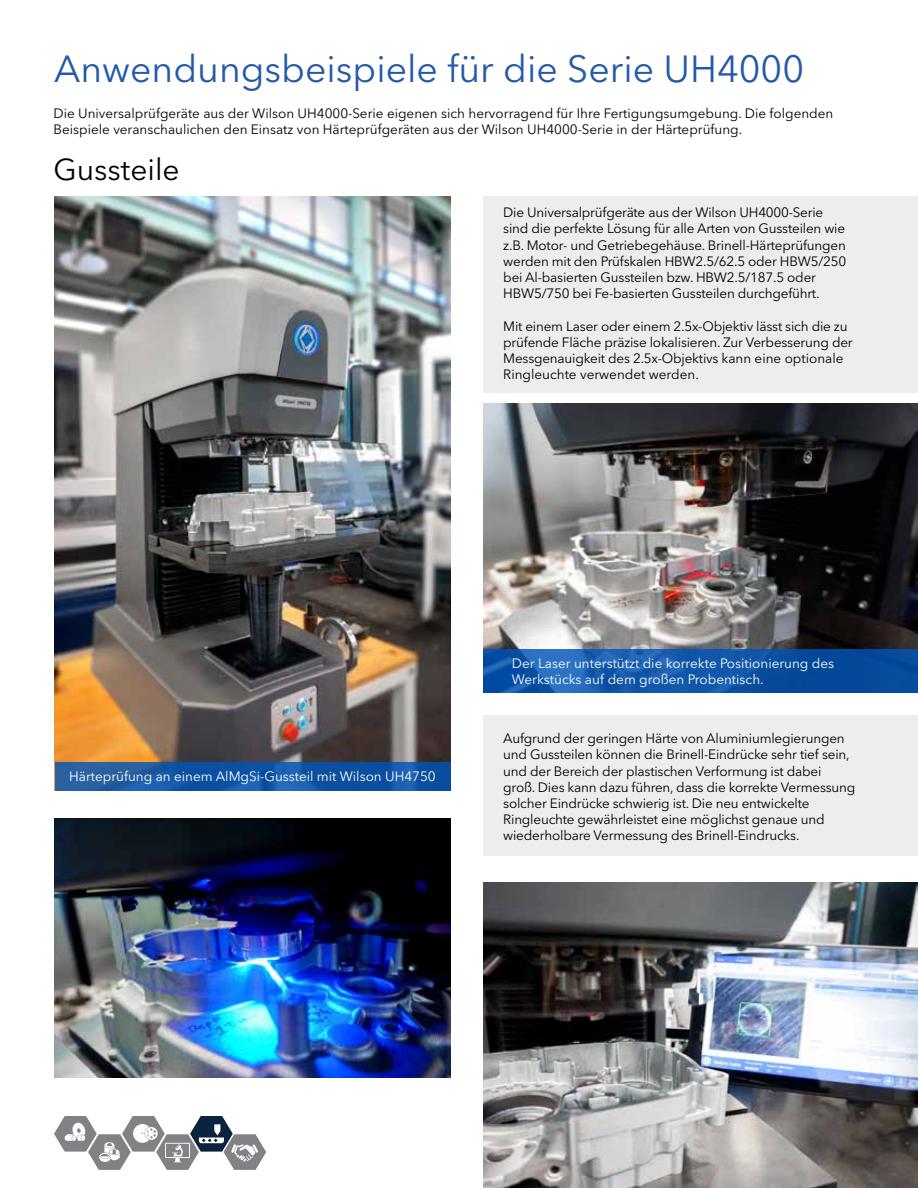
<style>
.page{position:relative;width:918px;height:1188px;background:#fff}
.page>*{position:absolute;margin:0;border:0;box-sizing:border-box;transform-origin:0 0}
.t1{font:37.5px "Avenir Next LT Pro";color:#2459a9}
.t2{font:30px "Avenir Next LT Pro";color:#000}
.t3{font:13.5px/16.2px "Avenir Next LT Pro";letter-spacing:-.015em;color:#000}
.t4{font:13.5px/16.2px "Avenir Next LT Pro";color:#fff}
</style>
<div class="page">
<svg style="left:54px;top:1116px;width:212px;height:54px"></svg>
<div style="left:484px;top:197px;width:434px;height:196px;background:#ededed"></div>
<div style="left:484px;top:715px;width:434px;height:141px;background:#ededed"></div>
<img style="left:55px;top:197px;width:396px;height:565px">
<img style="left:484px;top:404px;width:434px;height:246px">
<svg style="left:484px;top:650px;width:434px;height:43px;background:#0f55a7"></svg>
<svg style="left:55px;top:762px;width:396px;height:29px;background:#1657a4"></svg>
<img style="left:484px;top:883px;width:434px;height:305px">
<img style="left:55px;top:818px;width:396px;height:259px">
<h1 class="t1" style="left:54px;top:47px;width:751px">Anwendungsbeispiele für die Serie UH4000</h1>
<p class="t3" style="left:53px;top:105px;width:781px">Die Universalprüfgeräte aus der Wilson UH4000-Serie eigenen sich hervorragend für Ihre Fertigungsumgebung. Die folgenden<br>Beispiele veranschaulichen den Einsatz von Härteprüfgeräten aus der Wilson UH4000-Serie in der Härteprüfung.</p>
<h2 class="t2" style="left:53px;top:152px;width:128px">Gussteile</h2>
<p class="t3" style="left:503px;top:204px;width:344px">Die Universalprüfgeräte aus der Wilson UH4000-Serie sind die perfekte Lösung für alle Arten von Gussteilen wie z.B. Motor- und Getriebegehäuse. Brinell-Härteprüfungen werden mit den Prüfskalen HBW2.5/62.5 oder HBW5/250 bei Al-basierten Gussteilen bzw. HBW2.5/187.5 oder HBW5/750 bei Fe-basierten Gussteilen durchgeführt.</p>
<p class="t3" style="left:503px;top:318px;width:351px">Mit einem Laser oder einem 2.5x-Objektiv lässt sich die zu prüfende Fläche präzise lokalisieren. Zur Verbesserung der Messgenauigkeit des 2.5x-Objektivs kann eine optionale Ringleuchte verwendet werden.</p>
<p class="t4" style="left:69px;top:768px;width:368px">Härteprüfung an einem AlMgSi-Gussteil mit Wilson UH4750</p>
<p class="t4" style="left:512px;top:655px;width:324px">Der Laser unterstützt die korrekte Positionierung des<br>Werkstücks auf dem großen Probentisch.</p>
<p class="t3" style="left:503px;top:730px;width:354px">Aufgrund der geringen Härte von Aluminiumlegierungen und Gussteilen können die Brinell-Eindrücke sehr tief sein, und der Bereich der plastischen Verformung ist dabei groß. Dies kann dazu führen, dass die korrekte Vermessung solcher Eindrücke schwierig ist. Die neu entwickelte Ringleuchte gewährleistet eine möglichst genaue und wiederholbare Vermessung des Brinell-Eindrucks.</p>
</div>
